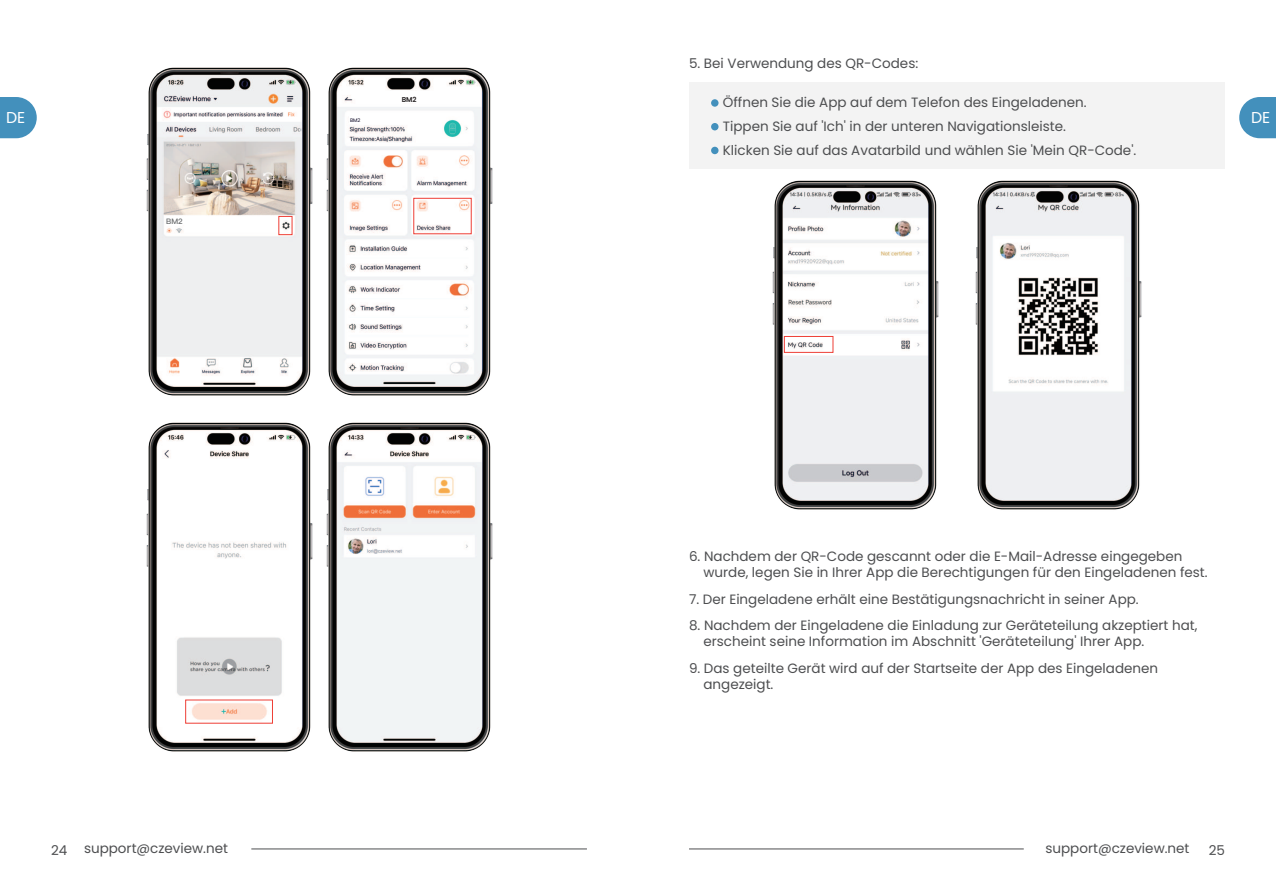
<style>
.page{position:relative;width:1276px;height:893px;background:#fff}
.page>*{position:absolute;margin:0;border:0;box-sizing:border-box;transform-origin:0 0}
.t1{font:15.75px "Poppins";color:#fff}
.t2{font:13.5px/16.2px "Poppins";color:#4d4e50}
.t3{font:500 7.65px "Ping Fang SC";color:#67696b}
.t4{font:600 6.98px "Poppins";color:#231f20}
.t5{font:5.17px "Poppins";color:#0d0724}
</style>
<div class="page">
<div style="left:689px;top:82px;width:536px;height:87px;background:#f3f3f3"></div>
<div style="left:711px;top:99px;width:7px;height:8px;background:#4390bc;border-radius:50%"></div>
<div style="left:711px;top:123px;width:7px;height:7px;background:#4390bc;border-radius:50%"></div>
<div style="left:711px;top:147px;width:7px;height:7px;background:#4390bc;border-radius:50%"></div>
<img style="left:146px;top:67px;width:157px;height:329px">
<div style="left:166px;top:219px;width:15px;height:7px;background:#fff"></div>
<div style="left:278px;top:216px;width:14px;height:19px;border:1px solid #ee3e35"></div>
<img style="left:303px;top:67px;width:190px;height:329px">
<div style="left:349px;top:116px;width:12px;height:8px;background:#fff"></div>
<div style="left:413px;top:198px;width:58px;height:36px;border:1px solid #ee3e35"></div>
<div style="left:403px;top:94px;width:13px;height:9px;background:#fff"></div>
<hr style="left:251px;top:848px;width:336px;height:1px;background:#4d4e50">
<hr style="left:689px;top:848px;width:334px;height:1px;background:#4d4e50">
<img style="left:146px;top:422px;width:157px;height:330px">
<img style="left:303px;top:422px;width:190px;height:330px">
<img style="left:772px;top:180px;width:167px;height:330px">
<img style="left:975px;top:180px;width:167px;height:330px">
<div style="left:784px;top:336px;width:49px;height:17px;border:1px solid #ee3e35"></div>
<svg style="left:1239px;top:97px;width:37px;height:41px;background:#5a9dc4"></svg>
<svg style="left:0;top:97px;width:37px;height:41px;background:#5a9dc4"></svg>
<p class="t2" style="left:689px;top:55px;width:231px">5. Bei Verwendung des QR-Codes:</p>
<p class="t2" style="left:723px;top:91px;width:415px;line-height:23.8px">÷ffnen Sie die App auf dem Telefon des Eingeladenen.<br>Tippen Sie auf 'Ich' in der unteren Navigationsleiste.<br>Klicken Sie auf das Avatarbild und w‰hlen Sie 'Mein QR-Code'.</p>
<p class="t4" style="left:402px;top:97px;width:16px">BM2</p>
<p class="t1" style="left:6px;top:108px;width:21px">DE</p>
<p class="t1" style="left:1251px;top:108px;width:21px">DE</p>
<p class="t5" style="left:350px;top:117px;width:12px">BM2</p>
<p class="t3" style="left:166px;top:217px;width:18px">BM2</p>
<p class="t2" style="left:703px;top:548px;width:506px;text-indent:-14px">6. Nachdem der QR-Code gescannt oder die E-Mail-Adresse eingegeben wurde, legen Sie in Ihrer App die Berechtigungen f¸r den Eingeladenen fest.</p>
<p class="t2" style="left:689px;top:591px;width:451px">7. Der Eingeladene erh‰lt eine Best‰tigungsnachricht in seiner App.</p>
<p class="t2" style="left:703px;top:617px;width:495px;text-indent:-14px">8. Nachdem der Eingeladene die Einladung zur Ger‰teteilung akzeptiert hat, erscheint seine Information im Abschnitt 'Ger‰teteilung' Ihrer App.</p>
<p class="t2" style="left:703px;top:660px;width:456px;text-indent:-14px">9. Das geteilte Ger‰t wird auf der Startseite der App des Eingeladenen angezeigt.</p>
<p class="t2" style="left:51px;top:840px;width:178px">24 support@czeview.net</p>
<p class="t2" style="left:1045px;top:840px;width:146px">support@czeview.net</p>
<p class="t2" style="left:1208px;top:842px;width:18px">25</p>
</div>
